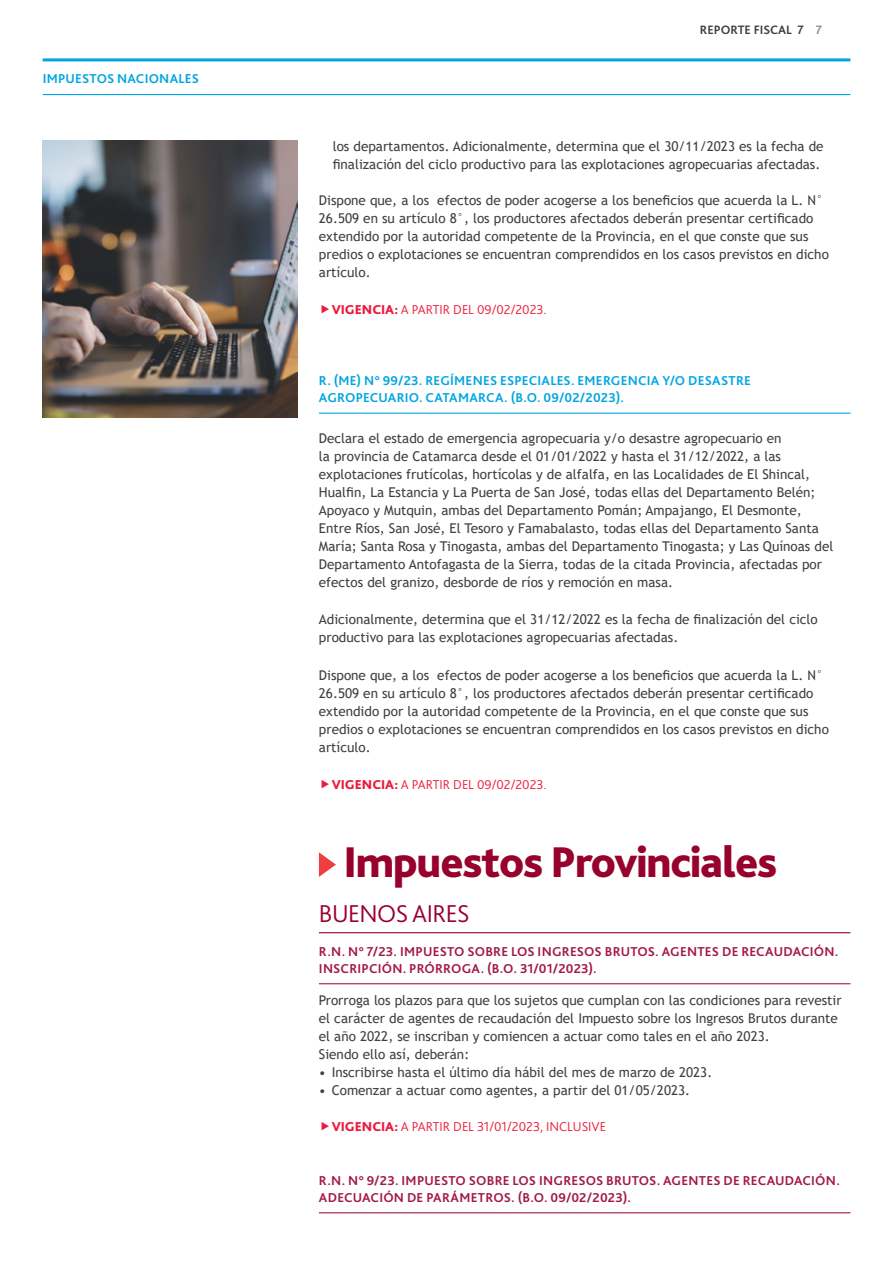
<style>
.page{position:relative;width:893px;height:1263px;background:#fff}
.page>*{position:absolute;margin:0;border:0;box-sizing:border-box;transform-origin:0 0}
.t1{font:800 45px "Bliss Pro";letter-spacing:-.025em;color:#98002e}
.t2{font:300 25.5px "Bliss Pro";letter-spacing:-.02em;color:#98002e}
.t3{font:13.5px/18px "Trebuchet MS";color:#404040}
.t4{font:700 13.5px/16.5px "Bliss Pro";letter-spacing:.02em;color:#a21a43}
.t5{font:700 13.5px/16.5px "Bliss Pro";letter-spacing:.02em;color:#02a5e2}
.t6{font:300 13.5px "Bliss Pro";color:#ed1a3b}
.t7{font:700 12.75px "Bliss Pro";color:#404040}
.s1{font-weight:800}
</style>
<div class="page">
<img style="left:43px;top:141px;width:254px;height:276px">
<hr style="left:43px;top:58px;width:807px;height:3px;background:#02a5e2">
<hr style="left:43px;top:94px;width:807px;height:1px;background:#02a5e2">
<hr style="left:319px;top:413px;width:531px;height:1px;background:#02a5e2">
<hr style="left:319px;top:932px;width:531px;height:1px;background:#98002e">
<hr style="left:319px;top:983px;width:531px;height:1px;background:#a21a43">
<hr style="left:319px;top:1212px;width:531px;height:1px;background:#a21a43">
<svg style="left:319px;top:852px;width:17px;height:25px"></svg>
<p class="t5" style="left:43px;top:70px;width:158px">IMPUESTOS NACIONALES</p>
<p class="t7" style="left:700px;top:22px;width:124px">REPORTE FISCAL 7 7</p>
<p class="t3" style="left:333px;top:137px;width:492px">los departamentos. Adicionalmente, determina que el 30/11/2023 es la fecha de finalización del ciclo productivo para las explotaciones agropecuarias afectadas.</p>
<p class="t3" style="left:319px;top:191px;width:511px">Dispone que, a los efectos de poder acogerse a los beneficios que acuerda la L. N° 26.509 en su artículo 8°, los productores afectados deberán presentar certificado extendido por la autoridad competente de la Provincia, en el que conste que sus predios o explotaciones se encuentran comprendidos en los casos previstos en dicho artículo.</p>
<p class="t6" style="left:332px;top:301px;width:216px"><span class="s1">VIGENCIA:</span> A PARTIR DEL 09/02/2023.</p>
<p class="t5" style="left:319px;top:372px;width:433px">R. (ME) N° 99/23. REGÍMENES ESPECIALES. EMERGENCIA Y/O DESASTRE<br>AGROPECUARIO. CATAMARCA. (B.O. 09/02/2023).</p>
<p class="t3" style="left:319px;top:429px;width:516px">Declara el estado de emergencia agropecuaria y/o desastre agropecuario en<br>la provincia de Catamarca desde el 01/01/2022 y hasta el 31/12/2022, a las explotaciones frutícolas, hortícolas y de alfalfa, en las Localidades de El Shincal, Hualfin, La Estancia y La Puerta de San José, todas ellas del Departamento Belén; Apoyaco y Mutquin, ambas del Departamento Pomán; Ampajango, El Desmonte, Entre Ríos, San José, El Tesoro y Famabalasto, todas ellas del Departamento Santa María; Santa Rosa y Tinogasta, ambas del Departamento Tinogasta; y Las Quínoas del Departamento Antofagasta de la Sierra, todas de la citada Provincia, afectadas por efectos del granizo, desborde de ríos y remoción en masa.</p>
<p class="t3" style="left:319px;top:610px;width:500px">Adicionalmente, determina que el 31/12/2022 es la fecha de finalización del ciclo productivo para las explotaciones agropecuarias afectadas.</p>
<p class="t3" style="left:319px;top:666px;width:511px">Dispone que, a los efectos de poder acogerse a los beneficios que acuerda la L. N° 26.509 en su artículo 8°, los productores afectados deberán presentar certificado extendido por la autoridad competente de la Provincia, en el que conste que sus predios o explotaciones se encuentran comprendidos en los casos previstos en dicho artículo.</p>
<p class="t6" style="left:332px;top:776px;width:216px"><span class="s1">VIGENCIA:</span> A PARTIR DEL 09/02/2023.</p>
<h1 class="t1" style="left:343px;top:834px;width:435px">Impuestos Provinciales</h1>
<h2 class="t2" style="left:319px;top:897px;width:152px">BUENOS AIRES</h2>
<p class="t4" style="left:319px;top:943px;width:521px">R.N. N° 7/23. IMPUESTO SOBRE LOS INGRESOS BRUTOS. AGENTES DE RECAUDACIÓN.<br>INSCRIPCIÓN. PRÓRROGA. (B.O. 31/01/2023).</p>
<p class="t3" style="left:319px;top:991px;width:524px">Prorroga los plazos para que los sujetos que cumplan con las condiciones para revestir el carácter de agentes de recaudación del Impuesto sobre los Ingresos Brutos durante el año 2022, se inscriban y comiencen a actuar como tales en el año 2023.<br>Siendo ello así, deberán:</p>
<p class="t3" style="left:319px;top:1063px;width:395px">• Inscribirse hasta el último día hábil del mes de marzo de 2023.</p>
<p class="t3" style="left:319px;top:1081px;width:373px">• Comenzar a actuar como agentes, a partir del 01/05/2023.</p>
<p class="t6" style="left:332px;top:1118px;width:276px"><span class="s1">VIGENCIA:</span> A PARTIR DEL 31/01/2023, INCLUSIVE</p>
<p class="t4" style="left:319px;top:1172px;width:522px">R.N. N° 9/23. IMPUESTO SOBRE LOS INGRESOS BRUTOS. AGENTES DE RECAUDACIÓN.<br>ADECUACIÓN DE PARÁMETROS. (B.O. 09/02/2023).</p>
</div>
